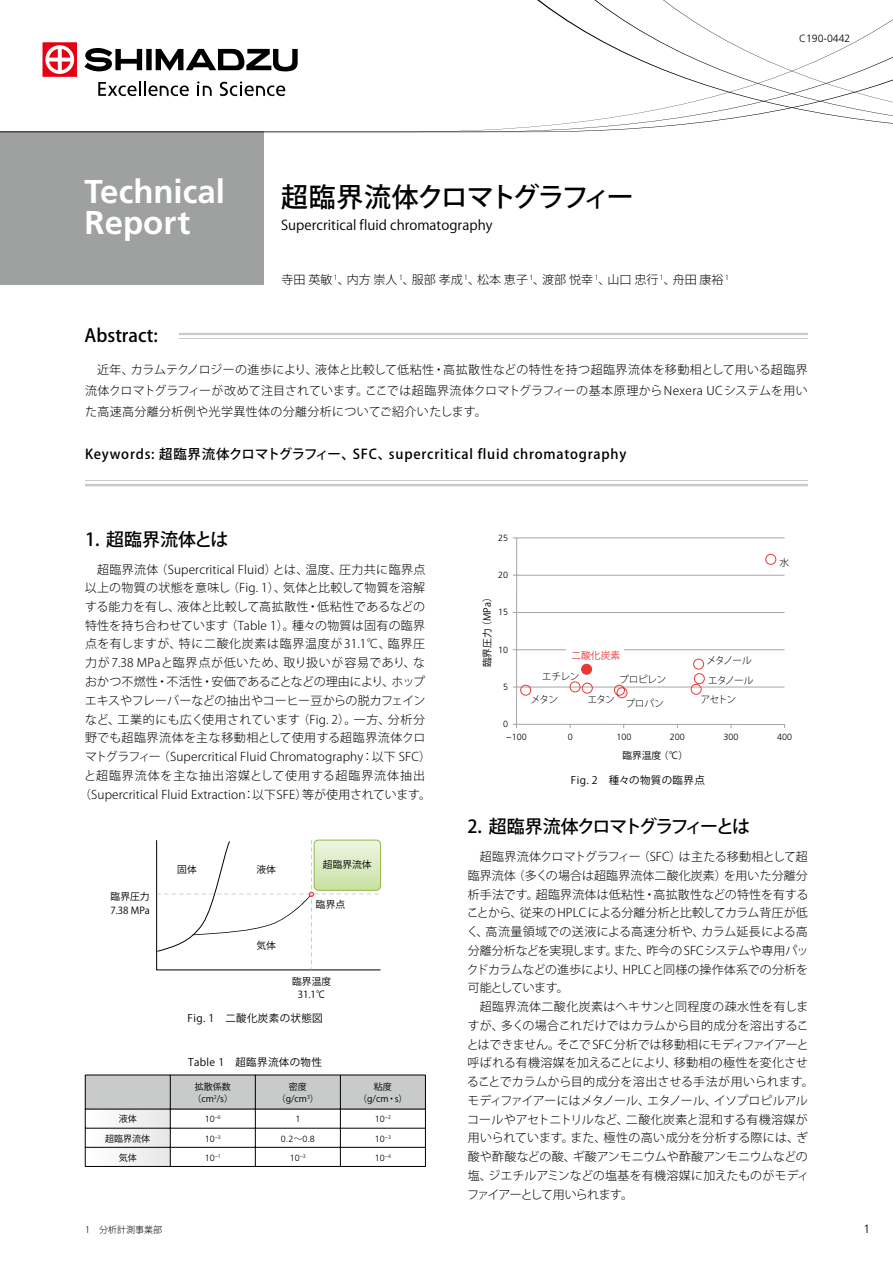
<style>
.page{position:relative;width:893px;height:1263px;background:#fff}
.page>*{position:absolute;margin:0;border:0;box-sizing:border-box;transform-origin:0 0}
.t1{font:700 33px/31.5px "Frutiger LT Std";color:#fff}
.t2{font:27px "Koz Go Pr 6 N Medium 90 pv RKSJ H";letter-spacing:-.065em;color:#000}
.t3{font:18px "Koz Go Pr 6 N Medium 90 pv RKSJ H";color:#000}
.t4{font:18px "Koz Go Pr 6 N Medium 90 pv RKSJ H";letter-spacing:-.11em;color:#000}
.t5{font:13.5px "Koz Go Pr 6 N Medium 90 pv RKSJ H";letter-spacing:.055em;color:#000}
.t6{font:13.5px "Koz Go Pr 6 N Regular 90 pv RKSJ H";color:#000}
.t7{font:12px/18.8px "Koz Go Pr 6 N Light 90 pv RKSJ H";letter-spacing:.01em;color:#000;text-align:justify}
.t8{font:12px "Koz Go Pr 6 N Light 90 pv RKSJ H";letter-spacing:.06em;color:#000}
.t9{font:12px "Koz Go Pr 6 N Light 90 pv RKSJ H";letter-spacing:.055em;color:#000}
.t10{font:12px "Koz Go Pr 6 N Light 90 pv RKSJ H";letter-spacing:-.01em;color:#000}
.t11{font:12px "Koz Go Pr 6 N Light 90 pv RKSJ H";letter-spacing:.045em;color:#000}
.t12{font:12px "Koz Go Pr 6 N Light 90 pv RKSJ H";letter-spacing:.08em;color:#000}
.t13{font:300 12px "Frutiger LT Std";color:#000}
.t14{font:10.5px "Koz Go Pr 6 N Regular 90 pv RKSJ H";letter-spacing:.035em;color:#000}
.t15{font:300 10.5px "Frutiger LT Std";color:#000}
.t16{font:9.75px/13.5px "Koz Go Pr 6 N Regular 90 pv RKSJ H";color:#000;text-align:center}
.t17{font:9.75px "Koz Go Pr 6 N Light 90 pv RKSJ H";letter-spacing:-.07em;color:#000}
.t18{font:9.75px "Koz Go Pr 6 N Regular 90 pv RKSJ H";color:#e83836}
.t19{font:300 9px/19.2px "Frutiger LT Std";color:#000;text-align:justify}
.t20{font:9px/12.8px "Koz Go Pr 6 N Regular 90 pv RKSJ H";color:#000;text-align:center}
.t21{font:9px "Koz Go Pr 6 N Light 90 pv RKSJ H";color:#000}
.s1{font-family:"Koz Go Pr 6 N Light 90 pv RKSJ H";font-weight:400}
</style>
<div class="page">
<div style="left:0;top:132px;width:264px;height:153px;background:#9fa0a0"></div>
<svg style="left:0;top:42px;width:414px;height:90px"></svg>
<svg style="left:540px;top:0;width:353px;height:132px"></svg>
<hr style="left:179px;top:333px;width:629px;height:2px;background:#c9caca">
<hr style="left:179px;top:338px;width:629px;height:1px;background:#c9caca">
<hr style="left:85px;top:480px;width:723px;height:1px;background:#c9caca">
<hr style="left:85px;top:484px;width:723px;height:2px;background:#c9caca">
<hr style="left:156px;top:840px;width:1px;height:130px;background:#000">
<hr style="left:157px;top:970px;width:224px;height:1px;background:#000">
<svg style="left:156px;top:840px;width:225px;height:129px"></svg>
<div style="left:85px;top:1109px;width:85px;height:57px;background:#f3f3f3"></div>
<div style="left:85px;top:1075px;width:340px;height:34px;background:#c9caca"></div>
<hr style="left:85px;top:1075px;width:340px;height:1px;background:#000">
<hr style="left:85px;top:1109px;width:340px;height:1px;background:#000">
<hr style="left:85px;top:1128px;width:340px;height:1px;background:#000">
<hr style="left:85px;top:1147px;width:340px;height:1px;background:#000">
<hr style="left:85px;top:1166px;width:340px;height:1px;background:#000">
<hr style="left:170px;top:1075px;width:1px;height:91px;background:#000">
<hr style="left:255px;top:1075px;width:1px;height:91px;background:#000">
<hr style="left:340px;top:1075px;width:1px;height:91px;background:#000">
<hr style="left:425px;top:1075px;width:1px;height:91px;background:#000">
<hr style="left:85px;top:1075px;width:1px;height:91px;background:#000">
<hr style="left:516px;top:687px;width:269px;height:1px;background:#a5a5a6">
<hr style="left:516px;top:649px;width:269px;height:1px;background:#a5a5a6">
<hr style="left:516px;top:612px;width:269px;height:1px;background:#a5a5a6">
<hr style="left:516px;top:575px;width:269px;height:1px;background:#a5a5a6">
<hr style="left:516px;top:537px;width:269px;height:1px;background:#a5a5a6">
<hr style="left:516px;top:538px;width:1px;height:186px;background:#a5a5a6">
<hr style="left:516px;top:724px;width:269px;height:1px;background:#a5a5a6">
<svg style="left:513px;top:554px;width:263px;height:144px"></svg>
<div style="left:566px;top:641px;width:58px;height:21px;background:#fff"></div>
<h1 class="t1" style="left:85px;top:176px;width:142px">Technical<br>Report</h1>
<h2 class="t2" style="left:281px;top:182px;width:354px">超臨界流体クロマトグラフィー</h2>
<p class="t6" style="left:281px;top:218px;width:213px">Supercritical fluid chromatography</p>
<p class="t7" style="left:281px;top:270px;width:449px">寺田 英敏 <sup>1</sup>、内方 崇人 <sup>1</sup>、服部 孝成 <sup>1</sup>、松本 恵子 <sup>1</sup>、渡部 悦幸 <sup>1</sup>、山口 忠行 <sup>1</sup>、舟田 康裕 <sup>1</sup></p>
<p class="t15" style="left:799px;top:33px;width:53px">C190-0442</p>
<h3 class="t3" style="left:85px;top:325px;width:75px">Abstract:</h3>
<p class="t7" style="left:85px;top:359px;width:724px;line-height:21px;text-indent:12px">近年、カラムテクノロジーの進歩により、液体と比較して低粘性・高拡散性などの特性を持つ超臨界流体を移動相として用いる超臨界流体クロマトグラフィーが改めて注目されています。ここでは超臨界流体クロマトグラフィーの基本原理からNexera UCシステムを用いた高速高分離分析例や光学異性体の分離分析についてご紹介いたします。</p>
<p class="t5" style="left:85px;top:447px;width:543px">Keywords: 超臨界流体クロマトグラフィー、SFC、supercritical fluid chromatography</p>
<h3 class="t3" style="left:85px;top:529px;width:145px">1. 超臨界流体とは</h3>
<p class="t7" style="left:97px;top:560px;width:330px">超臨界流体（Supercritical Fluid）とは、温度、圧力共に臨界点</p>
<p class="t7" style="left:85px;top:579px;width:342px">以上の物質の状態を意味し（Fig. 1）、気体と比較して物質を溶解</p>
<p class="t7" style="left:85px;top:597px;width:342px">する能力を有し、液体と比較して高拡散性・低粘性であるなどの</p>
<p class="t7" style="left:85px;top:616px;width:342px">特性を持ち合わせています（Table 1）。種々の物質は固有の臨界</p>
<p class="t9" style="left:85px;top:637px;width:342px">点を有しますが、特に二酸化炭素は臨界温度が31.1℃、臨界圧</p>
<p class="t8" style="left:85px;top:656px;width:342px">力が7.38 MPaと臨界点が低いため、取り扱いが容易であり、な</p>
<p class="t7" style="left:85px;top:672px;width:342px">おかつ不燃性・不活性・安価であることなどの理由により、ホップ</p>
<p class="t10" style="left:85px;top:694px;width:342px">エキスやフレーバーなどの抽出やコーヒー豆からの脱カフェイン</p>
<p class="t7" style="left:85px;top:710px;width:342px">など、工業的にも広く使用されています（Fig. 2）。一方、分析分</p>
<p class="t11" style="left:85px;top:731px;width:342px">野でも超臨界流体を主な移動相として使用する超臨界流体クロ</p>
<p class="t7" style="left:85px;top:747px;width:348px">マトグラフィー（Supercritical Fluid Chromatography：以下 SFC）</p>
<p class="t12" style="left:84px;top:768px;width:343px">と超臨界流体を主な抽出溶媒として使用する超臨界流体抽出</p>
<p class="t7" style="left:79px;top:785px;width:354px">（Supercritical Fluid Extraction：以下SFE）等が使用されています。</p>
<p class="t16" style="left:110px;top:890px;width:41px;text-align:left">臨界圧力<br>7.38 MPa</p>
<p class="t20" style="left:105px;top:1110px;width:46px;line-height:19.2px">液体<br>超臨界流体気体</p>
<p class="t16" style="left:177px;top:862px;width:21px">固体</p>
<p class="t16" style="left:256px;top:862px;width:21px">液体</p>
<p class="t16" style="left:256px;top:939px;width:21px">気体</p>
<p class="t16" style="left:323px;top:858px;width:50px">超臨界流体</p>
<p class="t16" style="left:316px;top:898px;width:31px">臨界点</p>
<p class="t16" style="left:292px;top:974px;width:40px">臨界温度<br>31.1℃</p>
<p class="t14" style="left:188px;top:1012px;width:137px">Fig. 1 二酸化炭素の状態図</p>
<p class="t14" style="left:188px;top:1056px;width:135px">Table 1　超臨界流体の物性</p>
<p class="t20" style="left:192px;top:1080px;width:42px;text-align:left">拡散係数（cm<sup>2</sup>/s）</p>
<p class="t19" style="left:205px;top:1110px;width:18px">10<sup>−6<br></sup>10<sup>−3<br></sup>10<sup>−1</sup></p>
<p class="t20" style="left:277px;top:1080px;width:44px">密度（g/cm<sup>3</sup>）</p>
<p class="t19" style="left:281px;top:1110px;width:36px;text-align:center">1<br>0.2<span class="s1">～</span>0.8<br>10<sup>−3</sup></p>
<p class="t20" style="left:358px;top:1080px;width:51px">粘度（g/cm・s）</p>
<p class="t19" style="left:375px;top:1110px;width:18px">10<sup>−2<br></sup>10<sup>−3<br></sup>10<sup>−4</sup></p>
<p class="t19" style="left:498px;top:528px;width:12px">25</p>
<p class="t19" style="left:498px;top:565px;width:12px">20</p>
<p class="t19" style="left:498px;top:603px;width:12px">15</p>
<p class="t19" style="left:498px;top:640px;width:12px">10</p>
<p class="t19" style="left:503px;top:677px;width:7px">5</p>
<p class="t19" style="left:503px;top:715px;width:7px">0</p>
<p class="t16" style="left:481px;top:667px;width:77px;rotate:-90deg">臨界圧力（MPa）</p>
<p class="t18" style="left:571px;top:650px;width:50px">二酸化炭素</p>
<p class="t17" style="left:542px;top:671px;width:39px">エチレン</p>
<p class="t17" style="left:531px;top:694px;width:29px">メタン</p>
<p class="t17" style="left:587px;top:694px;width:29px">エタン</p>
<p class="t17" style="left:619px;top:674px;width:48px">プロピレン</p>
<p class="t17" style="left:625px;top:698px;width:40px">プロパン</p>
<p class="t17" style="left:779px;top:557px;width:11px">水</p>
<p class="t17" style="left:706px;top:655px;width:47px">メタノール</p>
<p class="t17" style="left:708px;top:675px;width:47px">エタノール</p>
<p class="t17" style="left:701px;top:694px;width:37px">アセトン</p>
<p class="t19" style="left:506px;top:727px;width:22px">−100</p>
<p class="t19" style="left:568px;top:727px;width:7px">0</p>
<p class="t19" style="left:617px;top:727px;width:17px">100</p>
<p class="t19" style="left:670px;top:727px;width:17px">200</p>
<p class="t19" style="left:723px;top:727px;width:17px">300</p>
<p class="t19" style="left:777px;top:727px;width:17px">400</p>
<p class="t16" style="left:622px;top:748px;width:67px">臨界温度（℃）</p>
<p class="t14" style="left:571px;top:774px;width:135px">Fig. 2 種々の物質の臨界点</p>
<h3 class="t4" style="left:467px;top:816px;width:284px">2. 超臨界流体クロマトグラフィーとは</h3>
<p class="t7" style="left:467px;top:847px;width:344px;text-indent:13px">超臨界流体クロマトグラフィー（SFC）は主たる移動相として超臨界流体（多くの場合は超臨界流体二酸化炭素）を用いた分離分析手法です。超臨界流体は低粘性・高拡散性などの特性を有することから、従来のHPLCによる分離分析と比較してカラム背圧が低く、高流量領域での送液による高速分析や、カラム延長による高分離分析などを実現します。また、昨今のSFCシステムや専用パックドカラムなどの進歩により、HPLCと同様の操作体系での分析を可能としています。</p>
<p class="t7" style="left:467px;top:997px;width:349px;text-align:left;text-indent:13px">超臨界流体二酸化炭素はヘキサンと同程度の疎水性を有しますが、多くの場合これだけではカラムから目的成分を溶出することはできません。そこで SFC分析では移動相にモディファイアーと呼ばれる有機溶媒を加えることにより、移動相の極性を変化させることでカラムから目的成分を溶出させる手法が用いられます。モディファイアーにはメタノール、エタノール、イソプロピルアルコールやアセトニトリルなど、二酸化炭素と混和する有機溶媒が用いられています。また、極性の高い成分を分析する際には、ぎ酸や酢酸などの酸、ギ酸アンモニウムや酢酸アンモニウムなどの塩、ジエチルアミンなどの塩基を有機溶媒に加えたものがモディファイアーとして用いられます。</p>
<p class="t21" style="left:85px;top:1225px;width:78px">1　分析計測事業部</p>
<p class="t13" style="left:863px;top:1222px;width:8px">1</p>
</div>
